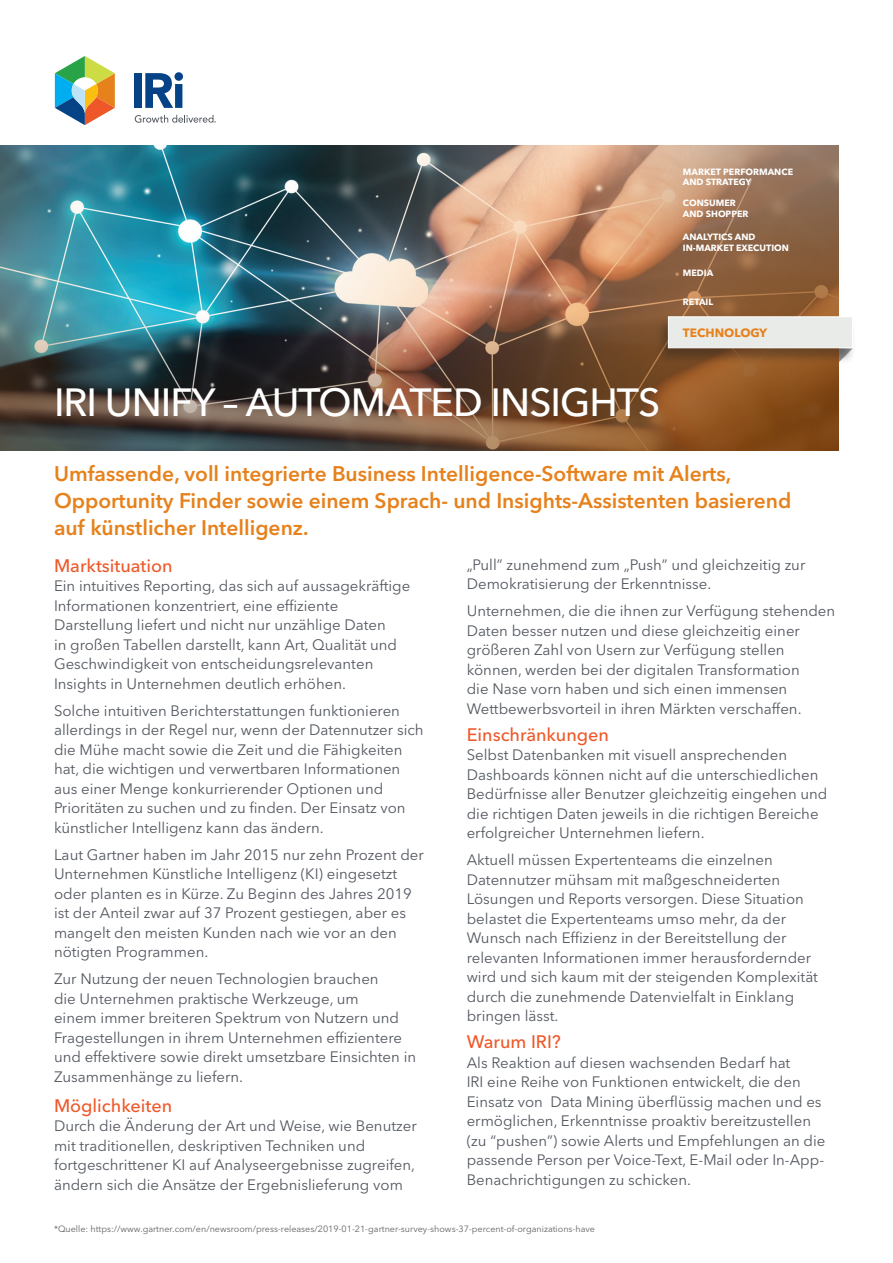
<style>
.page{position:relative;width:893px;height:1263px;background:#fff}
.page>*{position:absolute;margin:0;border:0;box-sizing:border-box;transform-origin:0 0}
.Page1_Main_Header{font:500 39px "Avenir Next LT Pro";letter-spacing:-.025em;color:#fff}
.Main_Title_Subhead{font:600 21px/27px "Avenir Next LT Pro";color:#e6811b}
.header1{font:500 18px "Avenir Next LT Pro";color:#ee5829}
.Body_Copy{font:15px/19.5px "Avenir Next LT Pro";color:#535860}
.t1{font:700 12px "Avenir Next LT Pro";color:#e6811b}
.t2{font:9px "Avenir Next LT Pro";color:#616365}
.t3{font:700 9px/10.5px "Avenir Next LT Pro";color:#fff}
</style>
<div class="page">
<div style="left:135px;top:73px;width:7px;height:35px;background:#054286"></div>
<svg style="left:145px;top:72px;width:38px;height:36px"></svg>
<svg style="left:55px;top:56px;width:60px;height:69px"></svg>
<svg style="left:135px;top:115px;width:81px;height:8px"></svg>
<img style="left:0;top:145px;width:839px;height:305px">
<div style="left:655px;top:317px;width:201px;height:48px;background:#231f20;opacity:.4"></div>
<div style="left:668px;top:316px;width:185px;height:32px;background:#e9ebe8;border:1px solid #fff"></div>
<p class="t3" style="left:683px;top:167px;width:112px">MARKET PERFORMANCE<br>AND STRATEGY</p>
<p class="t3" style="left:683px;top:198px;width:67px">CONSUMER<br>AND SHOPPER</p>
<p class="t3" style="left:683px;top:232px;width:74px">ANALYTICS AND</p>
<p class="t3" style="left:683px;top:242px;width:108px">IN-MARKET EXECUTION</p>
<p class="t3" style="left:683px;top:268px;width:32px">MEDIA</p>
<p class="t3" style="left:683px;top:296px;width:32px">RETAIL</p>
<p class="Page1_Main_Header" style="left:54px;top:379px;width:608px">IRI UNIFY – AUTOMATED INSIGHTS</p>
<p class="t1" style="left:683px;top:325px;width:86px">TECHNOLOGY</p>
<p class="Main_Title_Subhead" style="left:54px;top:460px;width:739px">Umfassende, voll integrierte Business Intelligence-Software mit Alerts,<br>Opportunity Finder sowie einem Sprach- und Insights-Assistenten basierend</p>
<p class="Main_Title_Subhead" style="left:54px;top:514px;width:256px">auf künstlicher Intelligenz.</p>
<p class="header1" style="left:54px;top:555px;width:120px">Marktsituation</p>
<p class="Body_Copy" style="left:54px;top:576px;width:358px">Ein intuitives Reporting, das sich auf aussagekräftige Informationen konzentriert, eine effiziente Darstellung liefert und nicht nur unzählige Daten<br>in großen Tabellen darstellt, kann Art, Qualität und Geschwindigkeit von entscheidungsrelevanten Insights in Unternehmen deutlich erhöhen.</p>
<p class="Body_Copy" style="left:54px;top:701px;width:371px">Solche intuitiven Berichterstattungen funktionieren allerdings in der Regel nur, wenn der Datennutzer sich die Mühe macht sowie die Zeit und die Fähigkeiten hat, die wichtigen und verwertbaren Informationen aus einer Menge konkurrierender Optionen und Prioritäten zu suchen und zu finden. Der Einsatz von künstlicher Intelligenz kann das ändern.</p>
<p class="Body_Copy" style="left:54px;top:845px;width:371px">Laut Gartner haben im Jahr 2015 nur zehn Prozent der Unternehmen Künstliche Intelligenz (KI) eingesetzt oder planten es in Kürze. Zu Beginn des Jahres 2019 ist der Anteil zwar auf 37 Prozent gestiegen, aber es mangelt den meisten Kunden nach wie vor an den nötigten Programmen.</p>
<p class="Body_Copy" style="left:54px;top:969px;width:364px">Zur Nutzung der neuen Technologien brauchen<br>die Unternehmen praktische Werkzeuge, um<br>einem immer breiteren Spektrum von Nutzern und Fragestellungen in ihrem Unternehmen effizientere und effektivere sowie direkt umsetzbare Einsichten in Zusammenhänge zu liefern.</p>
<p class="header1" style="left:54px;top:1095px;width:120px">Möglichkeiten</p>
<p class="Body_Copy" style="left:54px;top:1116px;width:364px">Durch die Änderung der Art und Weise, wie Benutzer mit traditionellen, deskriptiven Techniken und fortgeschrittener KI auf Analyseergebnisse zugreifen, ändern sich die Ansätze der Ergebnislieferung vom</p>
<p class="Body_Copy" style="left:467px;top:555px;width:340px">„Pull” zunehmend zum „Push” und gleichzeitig zur<br>Demokratisierung der Erkenntnisse.</p>
<p class="Body_Copy" style="left:467px;top:601px;width:370px">Unternehmen, die die ihnen zur Verfügung stehenden Daten besser nutzen und diese gleichzeitig einer größeren Zahl von Usern zur Verfügung stellen können, werden bei der digitalen Transformation<br>die Nase vorn haben und sich einen immensen Wettbewerbsvorteil in ihren Märkten verschaffen.</p>
<p class="header1" style="left:467px;top:723px;width:144px">Einschränkungen</p>
<p class="Body_Copy" style="left:467px;top:745px;width:362px">Selbst Datenbanken mit visuell ansprechenden Dashboards können nicht auf die unterschiedlichen Bedürfnisse aller Benutzer gleichzeitig eingehen und die richtigen Daten jeweils in die richtigen Bereiche erfolgreicher Unternehmen liefern.</p>
<p class="Body_Copy" style="left:467px;top:850px;width:353px">Aktuell müssen Expertenteams die einzelnen Datennutzer mühsam mit maßgeschneiderten Lösungen und Reports versorgen. Diese Situation belastet die Expertenteams umso mehr, da der Wunsch nach Effizienz in der Bereitstellung der relevanten Informationen immer herausfordernder wird und sich kaum mit der steigenden Komplexität durch die zunehmende Datenvielfalt in Einklang bringen lässt.</p>
<p class="header1" style="left:467px;top:1031px;width:96px">Warum IRI?</p>
<p class="Body_Copy" style="left:467px;top:1053px;width:360px">Als Reaktion auf diesen wachsenden Bedarf hat<br>IRI eine Reihe von Funktionen entwickelt, die den Einsatz von Data Mining überflüssig machen und es ermöglichen, Erkenntnisse proaktiv bereitzustellen (zu “pushen”) sowie Alerts und Empfehlungen an die passende Person per Voice-Text, E-Mail oder In-App-Benachrichtigungen zu schicken.</p>
<p class="t2" style="left:54px;top:1224px;width:542px">*Quelle: https://www.gartner.com/en/newsroom/press-releases/2019-01-21-gartner-survey-shows-37-percent-of-organizations-have</p>
</div>
